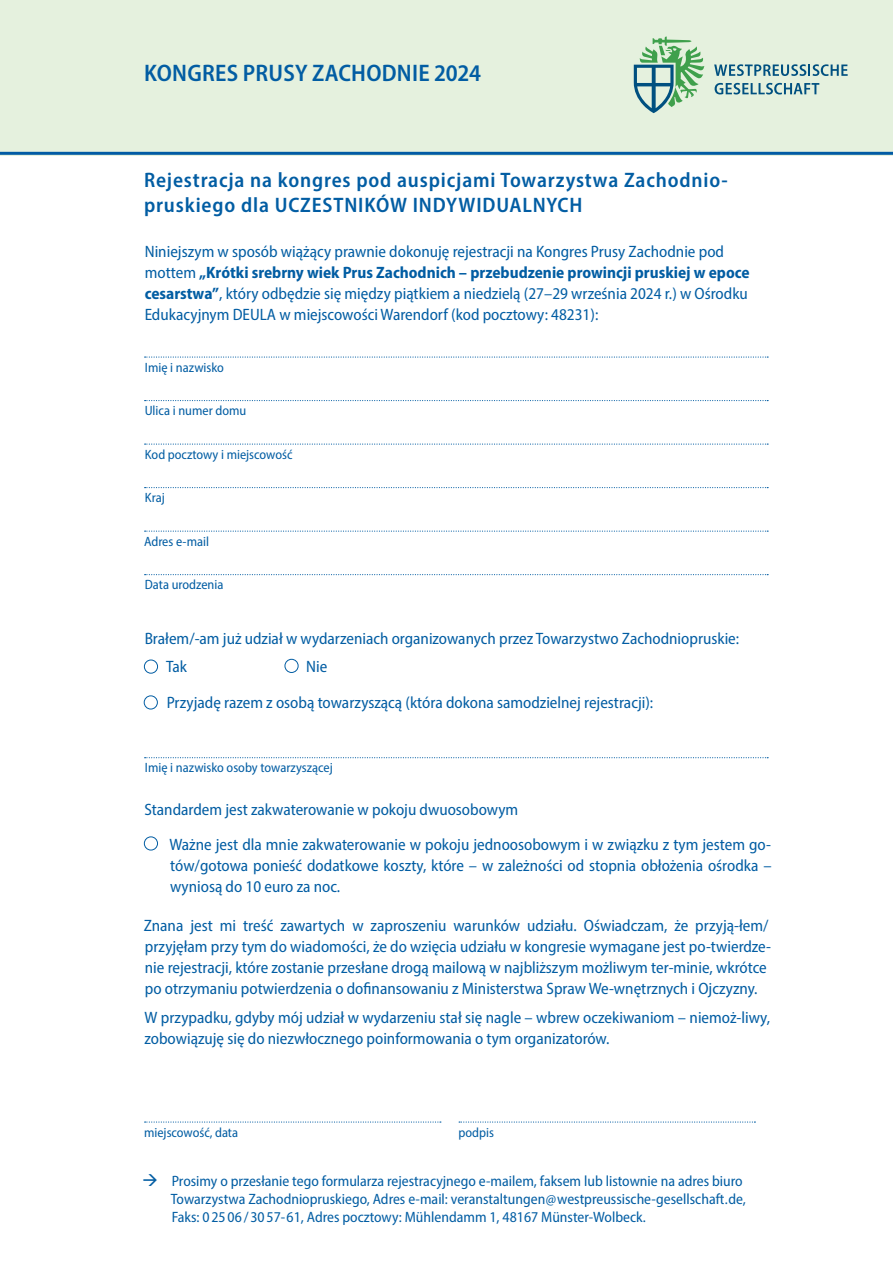
<style>
.page{position:relative;width:893px;height:1263px;background:#fff}
.page>*{position:absolute;margin:0;border:0;box-sizing:border-box;transform-origin:0 0}
.t1{font:600 semi-condensed 24px "Myriad Pro";letter-spacing:.01em;color:#025da3}
.t2{font:600 semi-condensed 21px/25.5px "Myriad Pro";letter-spacing:.04em;color:#025da3}
.t3{font:semi-condensed 16.5px/21px "Myriad Pro";color:#025da3}
.t4{font:semi-condensed 15px/18px "Myriad Pro";color:#025da3}
.t5{font:semi-condensed 13.5px "Myriad Pro";color:#025da3}
.s1{font-weight:700}
</style>
<div class="page">
<div style="left:0;top:0;width:893px;height:155px;background:#e5f1de"></div>
<svg style="left:145px;top:356px;width:623px;height:2px"></svg>
<svg style="left:145px;top:400px;width:623px;height:1px"></svg>
<svg style="left:145px;top:443px;width:623px;height:2px"></svg>
<svg style="left:145px;top:487px;width:623px;height:1px"></svg>
<svg style="left:145px;top:531px;width:623px;height:1px"></svg>
<svg style="left:145px;top:574px;width:623px;height:1px"></svg>
<svg style="left:145px;top:757px;width:623px;height:1px"></svg>
<div style="left:144px;top:836px;width:14px;height:14px;border:1px solid #025da3;border-radius:50%"></div>
<div style="left:144px;top:660px;width:14px;height:13px;border:1px solid #025da3;border-radius:50%"></div>
<div style="left:285px;top:659px;width:13px;height:14px;border:1px solid #025da3;border-radius:50%"></div>
<div style="left:144px;top:695px;width:14px;height:14px;border:1px solid #025da3;border-radius:50%"></div>
<svg style="left:145px;top:1121px;width:296px;height:1px"></svg>
<svg style="left:459px;top:1121px;width:296px;height:1px"></svg>
<hr style="left:0;top:152px;width:893px;height:3px;background:#015ba4">
<svg style="left:634px;top:37px;width:70px;height:76px"></svg>
<svg style="left:714px;top:64px;width:134px;height:12px"></svg>
<svg style="left:714px;top:83px;width:105px;height:12px"></svg>
<h1 class="t1" style="left:144px;top:58px;width:338px">KONGRES PRUSY ZACHODNIE 2024</h1>
<p class="t2" style="left:144px;top:166px;width:585px">Rejestracja na kongres pod auspicjami Towarzystwa Zachodnio&shy;pruskiego dla UCZESTNIKÓW INDYWIDUALNYCH</p>
<p class="t3" style="left:145px;top:241px;width:606px">Niniejszym w sposób wiążący prawnie dokonuję rejestracji na Kongres Prusy Zachodnie pod mottem <span class="s1">„Krótki srebrny wiek Prus Zachodnich – przebudzenie prowincji pruskiej w epoce cesarstwa”</span>, który odbędzie się między piątkiem a niedzielą (27–29 września 2024 r.) w Ośrodku Edukacyjnym DEULA w miejscowości Warendorf (kod pocztowy: 48231):</p>
<p class="t5" style="left:145px;top:359px;width:81px">Imię i nazwisko</p>
<p class="t5" style="left:145px;top:402px;width:103px">Ulica i numer domu</p>
<p class="t5" style="left:145px;top:446px;width:149px">Kod pocztowy i miejscowość</p>
<p class="t5" style="left:145px;top:489px;width:21px">Kraj</p>
<p class="t5" style="left:144px;top:533px;width:67px">Adres e-mail</p>
<p class="t5" style="left:145px;top:576px;width:80px">Data urodzenia</p>
<p class="t3" style="left:166px;top:625px;width:575px;line-height:27.3px;text-indent:-21px">Brałem/-am już udział w wydarzeniach organizowanych przez Towarzystwo Zachodniopruskie:<br>Tak</p>
<p class="t3" style="left:167px;top:648px;width:488px;line-height:35.8px;text-indent:139px">Nie<br>Przyjadę razem z osobą towarzyszącą (która dokona samodzielnej rejestracji):</p>
<p class="t5" style="left:145px;top:759px;width:189px">Imię i nazwisko osoby towarzyszącej</p>
<p class="t3" style="left:169px;top:791px;width:603px;line-height:35.8px;text-indent:-25px">Standardem jest zakwaterowanie w pokoju dwuosobowym<br>Ważne jest dla mnie zakwaterowanie w pokoju jednoosobowym i w związku z tym jestem go-</p>
<p class="t3" style="left:170px;top:855px;width:603px">tów/gotowa ponieść dodatkowe koszty, które – w zależności od stopnia obłożenia ośrodka – wyniosą do 10 euro za noc.</p>
<p class="t3" style="left:144px;top:914px;width:629px">Znana jest mi treść zawartych w zaproszeniu warunków udziału. Oświadczam, że przyją-łem/ przyjęłam przy tym do wiadomości, że do wzięcia udziału w kongresie wymagane jest po-twierdze&shy;nie rejestracji, które zostanie przesłane drogą mailową w najbliższym możliwym ter-minie, wkrótce po otrzymaniu potwierdzenia o dofinansowaniu z Ministerstwa Spraw We-wnętrznych i Ojczyzny.</p>
<p class="t3" style="left:145px;top:1007px;width:627px">W przypadku, gdyby mój udział w wydarzeniu stał się nagle – wbrew oczekiwaniom – niemoż-liwy, zobowiązuję się do niezwłocznego poinformowania o tym organizatorów.</p>
<p class="t5" style="left:144px;top:1124px;width:96px">miejscowość, data</p>
<p class="t5" style="left:458px;top:1124px;width:37px">podpis</p>
<p class="t4" style="left:171px;top:1172px;width:577px">Prosimy o przesłanie tego formularza rejestracyjnego e-mailem, faksem lub listownie na adres biuro<br>Towarzystwa Zachodniopruskiego, Adres e-mail: veranstaltungen@westpreussische-gesellschaft.de,<br>Faks: 0 25 06 / 30 57-61, Adres pocztowy: Mühlendamm 1, 48167 Münster-Wolbeck.</p>
</div>
